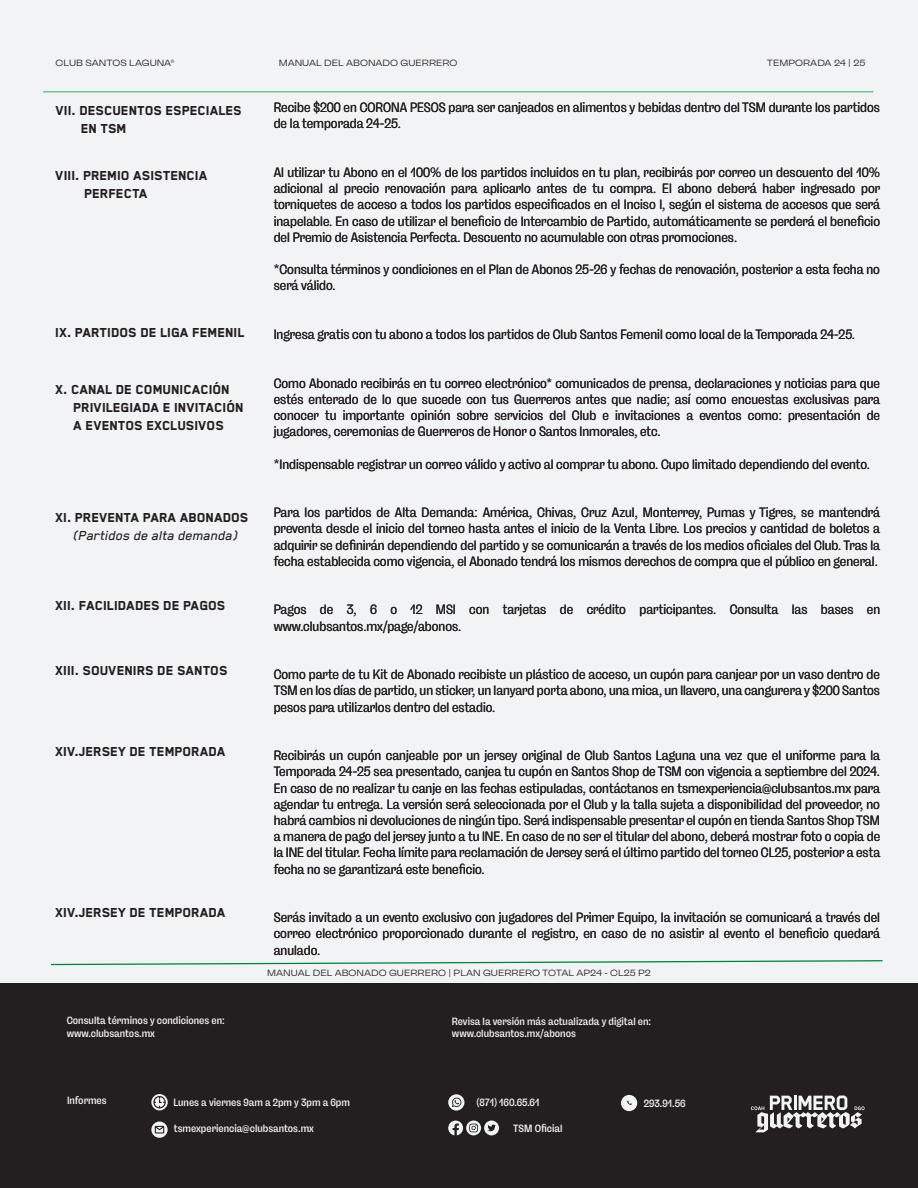
<style>
.page{position:relative;width:918px;height:1188px;background:#f2f3f4}
.page>*{position:absolute;margin:0;border:0;box-sizing:border-box;transform-origin:0 0}
.t1{font:800 15px/18px "Blender Pro";color:#231f20}
.t2{font:italic 500 15px "Blender Pro";color:#231f20}
.t3{font:13.5px/16.2px "Freigeist Con";color:#231f20;text-align:justify}
.t4{font:500 10.5px/12.6px "Freigeist Con";color:#f2f3f4}
.t5{font:expanded 9px "Freigeist";color:#231f20}
</style>
<div class="page">
<svg style="left:51px;top:960px;width:832px;height:6px"></svg>
<div style="left:0;top:984px;width:918px;height:204px;background:#231f20"></div>
<svg style="left:448px;top:1121px;width:51px;height:14px"></svg>
<svg style="left:151px;top:1122px;width:17px;height:16px"></svg>
<svg style="left:621px;top:1095px;width:16px;height:16px"></svg>
<svg style="left:448px;top:1094px;width:16px;height:17px"></svg>
<svg style="left:151px;top:1094px;width:17px;height:16px"></svg>
<svg style="left:751px;top:1096px;width:114px;height:36px"></svg>
<hr style="left:43px;top:91px;width:830px;height:2px;background:#6fc48f">
<p class="t5" style="left:56px;top:57px;width:120px">CLUB SANTOS LAGUNA®</p>
<p class="t5" style="left:279px;top:57px;width:180px">MANUAL DEL ABONADO GUERRERO</p>
<p class="t5" style="left:767px;top:57px;width:100px">TEMPORADA 24 | 25</p>
<p class="t1" style="left:81px;top:101px;width:162px;text-indent:-25px">VII. DESCUENTOS ESPECIALES<br>EN TSM</p>
<p class="t1" style="left:84px;top:166px;width:125px;text-indent:-29px">VIII. PREMIO ASISTENCIA<br>PERFECTA</p>
<p class="t1" style="left:56px;top:324px;width:191px">IX. PARTIDOS DE LIGA FEMENIL</p>
<p class="t1" style="left:74px;top:381px;width:172px;text-indent:-18px">X. CANAL DE COMUNICACIÓN<br>PRIVILEGIADA E INVITACIÓN<br>A EVENTOS EXCLUSIVOS</p>
<p class="t1" style="left:56px;top:508px;width:195px">XI. PREVENTA PARA ABONADOS</p>
<p class="t2" style="left:73px;top:527px;width:166px">(Partidos de alta demanda)</p>
<p class="t1" style="left:56px;top:596px;width:172px">XII. FACILIDADES DE PAGOS</p>
<p class="t1" style="left:56px;top:661px;width:174px">XIII. SOUVENIRS DE SANTOS</p>
<p class="t1" style="left:56px;top:742px;width:172px">XIV.JERSEY DE TEMPORADA</p>
<p class="t1" style="left:56px;top:903px;width:172px">XIV.JERSEY DE TEMPORADA</p>
<p class="t3" style="left:274px;top:100px;width:608px">Recibe $200 en CORONA PESOS para ser canjeados en alimentos y bebidas dentro del TSM durante los partidos de la temporada 24-25.</p>
<p class="t3" style="left:274px;top:164px;width:608px">Al utilizar tu Abono en el 100% de los partidos incluidos en tu plan, recibirás por correo un descuento del 10% adicional al precio renovación para aplicarlo antes de tu compra. El abono deberá haber ingresado por torniquetes de acceso a todos los partidos especificados en el Inciso I, según el sistema de accesos que será inapelable. En caso de utilizar el beneficio de Intercambio de Partido, automáticamente se perderá el beneficio del Premio de Asistencia Perfecta. Descuento no acumulable con otras promociones.</p>
<p class="t3" style="left:274px;top:262px;width:608px">*Consulta términos y condiciones en el Plan de Abonos 25-26 y fechas de renovación, posterior a esta fecha no será válido.</p>
<p class="t3" style="left:274px;top:326px;width:583px">Ingresa gratis con tu abono a todos los partidos de Club Santos Femenil como local de la Temporada 24-25.</p>
<p class="t3" style="left:274px;top:375px;width:608px">Como Abonado recibirás en tu correo electrónico* comunicados de prensa, declaraciones y noticias para que estés enterado de lo que sucede con tus Guerreros antes que nadie; así como encuestas exclusivas para conocer tu importante opinión sobre servicios del Club e invitaciones a eventos como: presentación de jugadores, ceremonias de Guerreros de Honor o Santos Inmorales, etc.</p>
<p class="t3" style="left:274px;top:456px;width:598px">*Indispensable registrar un correo válido y activo al comprar tu abono. Cupo limitado dependiendo del evento.</p>
<p class="t3" style="left:274px;top:505px;width:608px">Para los partidos de Alta Demanda: América, Chivas, Cruz Azul, Monterrey, Pumas y Tigres, se mantendrá preventa desde el inicio del torneo hasta antes el inicio de la Venta Libre. Los precios y cantidad de boletos a adquirir se definirán dependiendo del partido y se comunicarán a través de los medios oficiales del Club. Tras la fecha establecida como vigencia, el Abonado tendrá los mismos derechos de compra que el público en general.</p>
<p class="t3" style="left:274px;top:602px;width:608px">Pagos de 3, 6 o 12 MSI con tarjetas de crédito participantes. Consulta las bases en www.clubsantos.mx/page/abonos.</p>
<p class="t3" style="left:274px;top:667px;width:608px">Como parte de tu Kit de Abonado recibiste un plástico de acceso, un cupón para canjear por un vaso dentro de TSM en los días de partido, un sticker, un lanyard porta abono, una mica, un llavero, una cangurera y $200 Santos pesos para utilizarlos dentro del estadio.</p>
<p class="t3" style="left:274px;top:748px;width:608px">Recibirás un cupón canjeable por un jersey original de Club Santos Laguna una vez que el uniforme para la Temporada 24-25 sea presentado, canjea tu cupón en Santos Shop de TSM con vigencia a septiembre del 2024.<br>En caso de no realizar tu canje en las fechas estipuladas, contáctanos en tsmexperiencia@clubsantos.mx para agendar tu entrega. La versión será seleccionada por el Club y la talla sujeta a disponibilidad del proveedor, no habrá cambios ni devoluciones de ningún tipo. Será indispensable presentar el cupón en tienda Santos Shop TSM a manera de pago del jersey junto a tu INE. En caso de no ser el titular del abono, deberá mostrar foto o copia de la INE del titular. Fecha límite para reclamación de Jersey será el último partido del torneo CL25, posterior a esta fecha no se garantizará este beneficio.</p>
<p class="t3" style="left:274px;top:910px;width:608px">Serás invitado a un evento exclusivo con jugadores del Primer Equipo, la invitación se comunicará a través del correo electrónico proporcionado durante el registro, en caso de no asistir al evento el beneficio quedará anulado.</p>
<p class="t5" style="left:267px;top:967px;width:385px">MANUAL DEL ABONADO GUERRERO | PLAN GUERRERO TOTAL AP24 - CL25 P2</p>
<p class="t4" style="left:67px;top:1014px;width:160px">Consulta términos y condiciones en: www.clubsantos.mx</p>
<p class="t4" style="left:452px;top:1015px;width:201px">Revisa la versión más actualizada y digital en: www.clubsantos.mx/abonos</p>
<p class="t4" style="left:67px;top:1094px;width:41px">Informes</p>
<p class="t4" style="left:173px;top:1096px;width:178px">Lunes a viernes 9am a 2pm y 3pm a 6pm</p>
<p class="t4" style="left:476px;top:1096px;width:65px">(871) 160.65.61</p>
<p class="t4" style="left:644px;top:1097px;width:43px">293.91.56</p>
<p class="t4" style="left:174px;top:1122px;width:142px">tsmexperiencia@clubsantos.mx</p>
<p class="t4" style="left:513px;top:1122px;width:51px">TSM Oficial</p>
</div>
